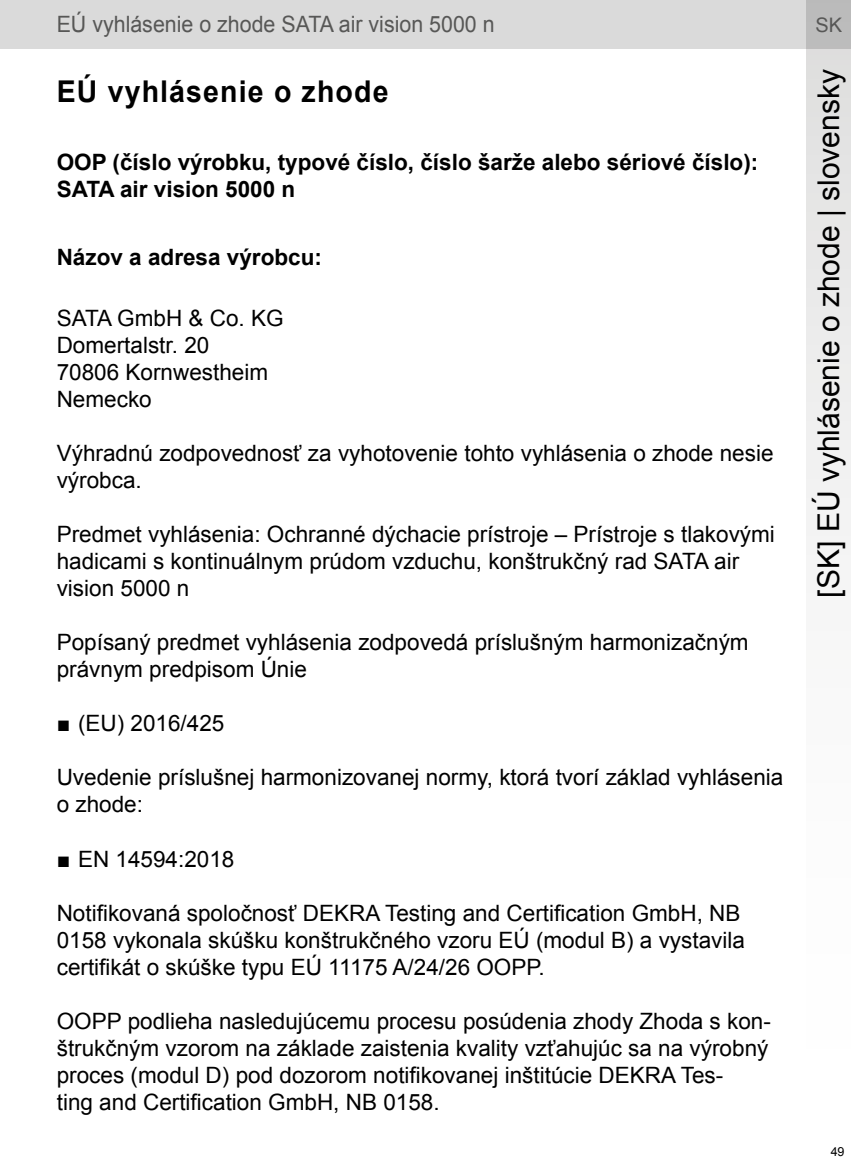
<style>
.page{position:relative;width:851px;height:1170px;background:#fff}
.page>*{position:absolute;margin:0;border:0;box-sizing:border-box;transform-origin:0 0}
.t1{font:30px "Arial";color:#000}
.t2{font:700 30px "Arial";letter-spacing:.04em;color:#000;scale:.95 1}
.t3{font:22.5px/27px "Arial";color:#000}
.t4{font:700 22.5px/27px "Arial";color:#000}
.t5{font:22.5px "Arial";color:#575756;scale:.95 1}
.t6{font:20px "Arial";color:#575756}
.t7{font:12.5px "Arial";color:#000}
</style>
<div class="page">
<div style="left:0;top:0;width:850px;height:49px;background:#dadada"></div>
<svg style="left:806px;top:0;width:44px;height:555px"></svg>
<p class="t5" style="left:57px;top:10px;width:462px">EÚ vyhlásenie o zhode SATA air vision 5000 n</p>
<p class="t6" style="left:815px;top:11px;width:28px">SK</p>
<h1 class="t1" style="left:808px;top:597px;width:530px;rotate:-90deg">[SK] EÚ vyhlásenie o zhode | slovensky</h1>
<h1 class="t2" style="left:57px;top:71px;width:351px">EÚ vyhlásenie o zhode</h1>
<p class="t4" style="left:57px;top:149px;width:703px">OOP (číslo výrobku, typové číslo, číslo šarže alebo sériové číslo):<br>SATA air vision 5000 n</p>
<p class="t4" style="left:57px;top:244px;width:267px">Názov a adresa výrobcu:</p>
<p class="t3" style="left:57px;top:305px;width:228px">SATA GmbH &amp; Co. KG<br>Domertalstr. 20<br>70806 Kornwestheim<br>Nemecko</p>
<p class="t3" style="left:57px;top:440px;width:718px">Výhradnú zodpovednosť za vyhotovenie tohto vyhlásenia o zhode nesie výrobca.</p>
<p class="t3" style="left:57px;top:521px;width:719px">Predmet vyhlásenia: Ochranné dýchacie prístroje – Prístroje s tlakovými hadicami s kontinuálnym prúdom vzduchu, konštrukčný rad SATA air vision 5000 n</p>
<p class="t3" style="left:57px;top:629px;width:693px">Popísaný predmet vyhlásenia zodpovedá príslušným harmonizačným právnym predpisom Únie</p>
<p class="t3" style="left:57px;top:710px;width:169px">■ (EU) 2016/425</p>
<p class="t3" style="left:57px;top:764px;width:728px">Uvedenie príslušnej harmonizovanej normy, ktorá tvorí základ vyhlásenia o zhode:</p>
<p class="t3" style="left:57px;top:845px;width:179px">■ EN 14594:2018</p>
<p class="t3" style="left:57px;top:899px;width:689px">Notifikovaná spoločnosť DEKRA Testing and Certification GmbH, NB<br>0158 vykonala skúšku konštrukčného vzoru EÚ (modul B) a vystavila certifikát o skúške typu EÚ 11175 A/24/26 OOPP.</p>
<p class="t3" style="left:57px;top:1007px;width:715px">OOPP podlieha nasledujúcemu procesu posúdenia zhody Zhoda s kon&shy;štrukčným vzorom na základe zaistenia kvality vzťahujúc sa na výrobný proces (modul D) pod dozorom notifikovanej inštitúcie DEKRA Tes-<br>ting and Certification GmbH, NB 0158.</p>
<p class="t7" style="left:830px;top:1143px;width:15px">49</p>
</div>
